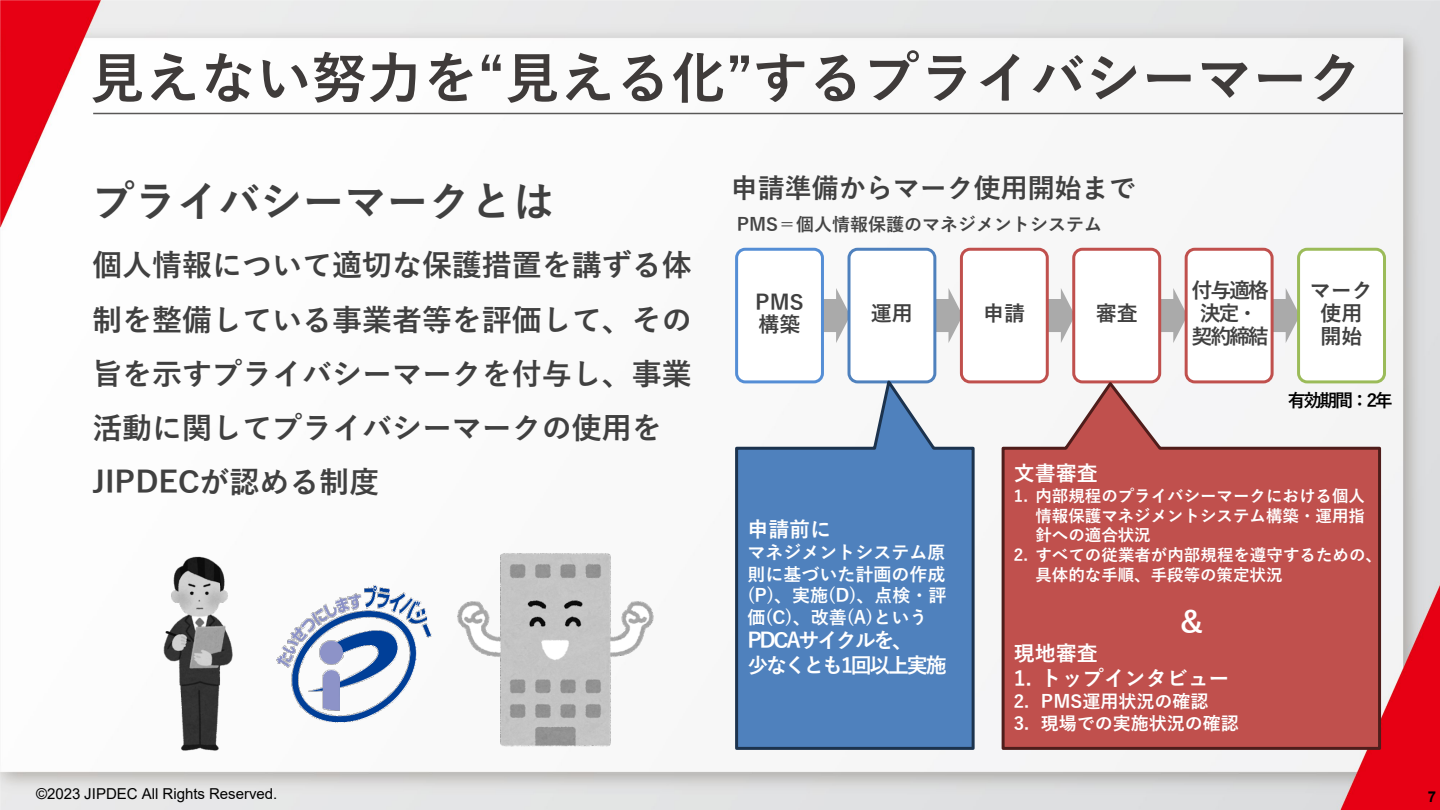
<style>
.page{position:relative;width:1440px;height:810px;background:#fff}
.page>*{position:absolute;margin:0;border:0;box-sizing:border-box;transform-origin:0 0}
.t1{font:700 55.5px "Yu Gothic";color:#3f3b3a}
.t2{font:700 42px "Yu Gothic";color:#404040}
.t3{font:700 30px/54px "Yu Gothic";color:#404040}
.t4{font:700 30px "Yu Gothic";color:#fff}
.t5{font:700 27px "Yu Gothic";color:#404040}
.t6{font:700 21px/25.2px "Yu Gothic";letter-spacing:-.105em;color:#fff}
.t7{font:700 21px/22.6px "Yu Gothic";color:#404040;text-align:center}
.t8{font:700 21px/22.6px "Yu Gothic";letter-spacing:-.105em;color:#404040;text-align:center}
.t9{font:700 21px "Yu Gothic";color:#fff}
.t10{font:700 18px/21.6px "Yu Gothic";color:#fff;text-align:justify}
.t11{font:700 18px "Yu Gothic";color:#444}
.t12{font:700 18px "Yu Gothic";letter-spacing:-.125em;color:#000}
.t13{font:700 16.5px/19.8px "Yu Gothic";color:#fff;text-align:justify}
.t14{font:15px "Arial";color:#000}
.t15{font:700 15px "Arial";color:#000}
</style>
<div class="page">
<img style="left:0;top:0;width:1440px;height:810px">
<img style="left:94px;top:112px;width:1308px;height:3px">
<img style="left:133px;top:554px;width:136px;height:200px">
<img style="left:454px;top:542px;width:203px;height:215px">
<img style="left:247px;top:583px;width:214px;height:142px">
<svg style="left:824px;top:288px;width:24px;height:55px"></svg>
<svg style="left:936px;top:288px;width:24px;height:55px"></svg>
<svg style="left:1049px;top:288px;width:23px;height:55px"></svg>
<svg style="left:1161px;top:288px;width:24px;height:55px"></svg>
<svg style="left:1274px;top:288px;width:23px;height:55px"></svg>
<div style="left:737px;top:249px;width:85px;height:133px;background:#fff;border-radius:9px"></div>
<div style="left:735px;top:248px;width:89px;height:135px;border:3px solid #558ed5;border-radius:9px"></div>
<div style="left:849px;top:249px;width:86px;height:133px;background:#fff;border-radius:9px"></div>
<div style="left:848px;top:248px;width:88px;height:135px;border:3px solid #4f81bd;border-radius:9px"></div>
<div style="left:961px;top:249px;width:86px;height:133px;background:#fff;border-radius:9px"></div>
<div style="left:960px;top:248px;width:89px;height:135px;border:3px solid #c0504d;border-radius:9px"></div>
<div style="left:1074px;top:249px;width:86px;height:133px;background:#fff;border-radius:9px"></div>
<div style="left:1072px;top:248px;width:89px;height:135px;border:3px solid #c0504d;border-radius:9px"></div>
<div style="left:1186px;top:249px;width:86px;height:133px;background:#fff;border-radius:9px"></div>
<div style="left:1185px;top:248px;width:89px;height:135px;border:3px solid #c0504d;border-radius:9px"></div>
<div style="left:1299px;top:249px;width:86px;height:133px;background:#fff;border-radius:9px"></div>
<div style="left:1297px;top:248px;width:89px;height:135px;border:3px solid #9bbb59;border-radius:9px"></div>
<svg style="left:734px;top:375px;width:242px;height:376px"></svg>
<svg style="left:1000px;top:379px;width:383px;height:372px"></svg>
<h2 class="t1" style="left:89px;top:47px;width:1275px">見えない努力を“見える化”するプライバシーマーク</h2>
<h2 class="t2" style="left:92px;top:178px;width:464px">プライバシーマークとは</h2>
<p class="t3" style="left:92px;top:239px;width:601px">個人情報について適切な保護措置を講ずる体制を整備している事業者等を評価して、その旨を示すプライバシーマークを付与し、事業活動に関してプライバシーマークの使用を<br>JIPDECが認める制度</p>
<p class="t14" style="left:36px;top:783px;width:243px">©2023 JIPDEC All Rights Reserved.</p>
<p class="t5" style="left:731px;top:173px;width:406px">申請準備からマーク使用開始まで</p>
<p class="t11" style="left:737px;top:214px;width:367px">PMS＝個人情報保護のマネジメントシステム</p>
<p class="t7" style="left:755px;top:291px;width:50px">PMS</p>
<p class="t7" style="left:759px;top:314px;width:43px">構築</p>
<p class="t7" style="left:871px;top:303px;width:43px">運用</p>
<p class="t7" style="left:983px;top:303px;width:43px">申請</p>
<p class="t7" style="left:1096px;top:303px;width:43px">審査</p>
<p class="t8" style="left:1192px;top:280px;width:79px">付与適格決定・契約締結</p>
<p class="t7" style="left:1310px;top:280px;width:64px">マーク使用</p>
<p class="t7" style="left:1321px;top:325px;width:43px">開始</p>
<p class="t12" style="left:1288px;top:390px;width:106px">有効期間：2年</p>
<p class="t6" style="left:747px;top:517px;width:85px">申請前に</p>
<p class="t10" style="left:747px;top:542px;width:201px">マネジメントシステム原則に基づいた計画の作成(P)、実施(D)、点検・評価(C)、改善(A)という</p>
<p class="t6" style="left:747px;top:628px;width:201px">PDCAサイクルを、<br>少なくとも1回以上実施</p>
<p class="t6" style="left:1014px;top:461px;width:85px">文書審査</p>
<p class="t13" style="left:1035px;top:486px;width:331px;text-indent:-22px">1. 内部規程のプライバシーマークにおける個人情報保護マネジメントシステム構築・運用指針への適合状況</p>
<p class="t13" style="left:1035px;top:546px;width:348px;text-indent:-22px">2. すべての従業者が内部規程を遵守するための、具体的な手順、手段等の策定状況</p>
<p class="t4" style="left:1176px;top:605px;width:31px">＆</p>
<p class="t6" style="left:1014px;top:641px;width:85px">現地審査</p>
<p class="t9" style="left:1014px;top:666px;width:217px">1. トップインタビュー</p>
<p class="t10" style="left:1014px;top:691px;width:196px">2. PMS運用状況の確認</p>
<p class="t10" style="left:1014px;top:713px;width:226px">3. 現場での実施状況の確認</p>
<p class="t15" style="left:1428px;top:786px;width:10px">7</p>
</div>
